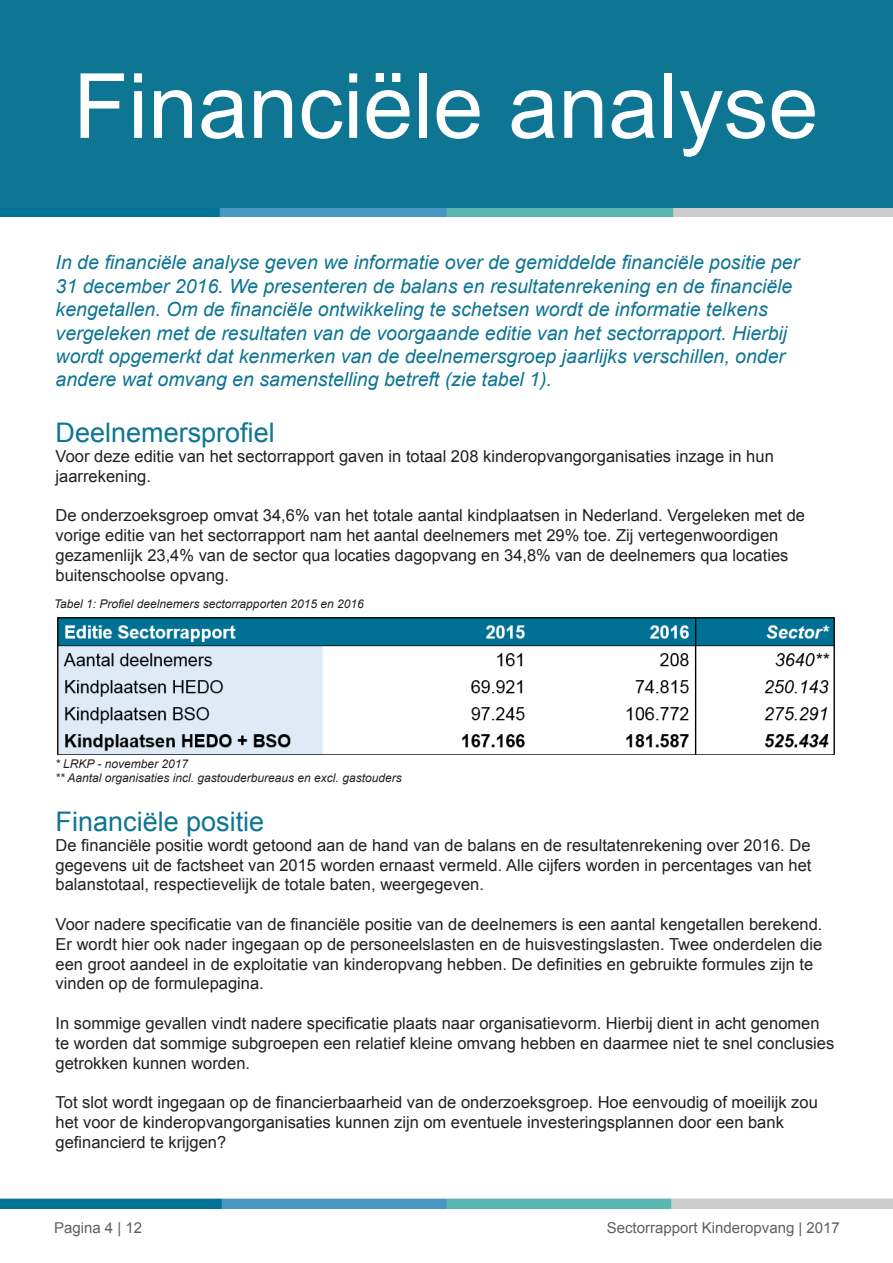
<style>
.page{position:relative;width:893px;height:1263px;background:#fff}
.page>*{position:absolute;margin:0;border:0;box-sizing:border-box;transform-origin:0 0}
.t1{font:90px "Arial";color:#fff}
.t2{font:27px "Arial";color:#0e7593}
.t3{font:italic 19.5px/23.4px "Arial";color:#0e7593}
.t4{font:16.5px/19.8px "Arial";color:#231f20}
.t5{font:15px "Arial";color:#5f5f62}
.t6{font:italic 12px "Arial";color:#231f20}
</style>
<div class="page">
<img style="left:0;top:1198px;width:893px;height:11px">
<img style="left:57px;top:617px;width:778px;height:138px">
<div style="left:0;top:0;width:893px;height:214px;background:#0e7593"></div>
<img style="left:0;top:208px;width:893px;height:8px">
<p class="t1" style="left:73px;top:47px;width:747px">Financiële analyse</p>
<p class="t3" style="left:56px;top:251px;width:745px">In de financiële analyse geven we informatie over de gemiddelde financiële positie per</p>
<p class="t3" style="left:56px;top:274px;width:738px">31 december 2016. We presenteren de balans en resultatenrekening en de financiële</p>
<p class="t3" style="left:56px;top:298px;width:714px">kengetallen. Om de financiële ontwikkeling te schetsen wordt de informatie telkens</p>
<p class="t3" style="left:56px;top:321px;width:733px">vergeleken met de resultaten van de voorgaande editie van het sectorrapport. Hierbij wordt opgemerkt dat kenmerken van de deelnemersgroep jaarlijks verschillen, onder</p>
<p class="t3" style="left:56px;top:368px;width:498px">andere wat omvang en samenstelling betreft (zie tabel 1).</p>
<p class="t2" style="left:56px;top:415px;width:221px">Deelnemersprofiel</p>
<p class="t4" style="left:56px;top:446px;width:720px">Voor deze editie van het sectorrapport gaven in totaal 208 kinderopvangorganisaties inzage in hun</p>
<p class="t4" style="left:56px;top:466px;width:97px">jaarrekening.</p>
<p class="t4" style="left:56px;top:506px;width:751px">De onderzoeksgroep omvat 34,6% van het totale aantal kindplaatsen in Nederland. Vergeleken met de</p>
<p class="t4" style="left:56px;top:526px;width:724px">vorige editie van het sectorrapport nam het aantal deelnemers met 29% toe. Zij vertegenwoordigen</p>
<p class="t4" style="left:56px;top:545px;width:734px">gezamenlijk 23,4% van de sector qua locaties dagopvang en 34,8% van de deelnemers qua locaties</p>
<p class="t4" style="left:56px;top:565px;width:175px">buitenschoolse opvang.</p>
<p class="t6" style="left:54px;top:596px;width:311px">Tabel 1: Profiel deelnemers sectorrapporten 2015 en 2016</p>
<p class="t6" style="left:55px;top:756px;width:134px">* LRKP - november 2017</p>
<p class="t6" style="left:55px;top:770px;width:348px">** Aantal organisaties incl. gastouderbureaus en excl. gastouders</p>
<p class="t2" style="left:56px;top:804px;width:210px">Financiële positie</p>
<p class="t4" style="left:56px;top:835px;width:757px;text-align:justify">De financiële positie wordt getoond aan de hand van de balans en de resultatenrekening over 2016. De gegevens uit de factsheet van 2015 worden ernaast vermeld. Alle cijfers worden in percentages van het balanstotaal, respectievelijk de totale baten, weergegeven.</p>
<p class="t4" style="left:56px;top:914px;width:768px">Voor nadere specificatie van de financiële positie van de deelnemers is een aantal kengetallen berekend.<br>Er wordt hier ook nader ingegaan op de personeelslasten en de huisvestingslasten. Twee onderdelen die een groot aandeel in de exploitatie van kinderopvang hebben. De definities en gebruikte formules zijn te vinden op de formulepagina.</p>
<p class="t4" style="left:56px;top:1013px;width:780px">In sommige gevallen vindt nadere specificatie plaats naar organisatievorm. Hierbij dient in acht genomen te worden dat sommige subgroepen een relatief kleine omvang hebben en daarmee niet te snel conclusies getrokken kunnen worden.</p>
<p class="t4" style="left:56px;top:1093px;width:764px">Tot slot wordt ingegaan op de financierbaarheid van de onderzoeksgroep. Hoe eenvoudig of moeilijk zou het voor de kinderopvangorganisaties kunnen zijn om eventuele investeringsplannen door een bank gefinancierd te krijgen?</p>
<p class="t5" style="left:54px;top:1217px;width:90px">Pagina 4 | 12</p>
<p class="t5" style="left:607px;top:1217px;width:235px">Sectorrapport Kinderopvang | 2017</p>
</div>
